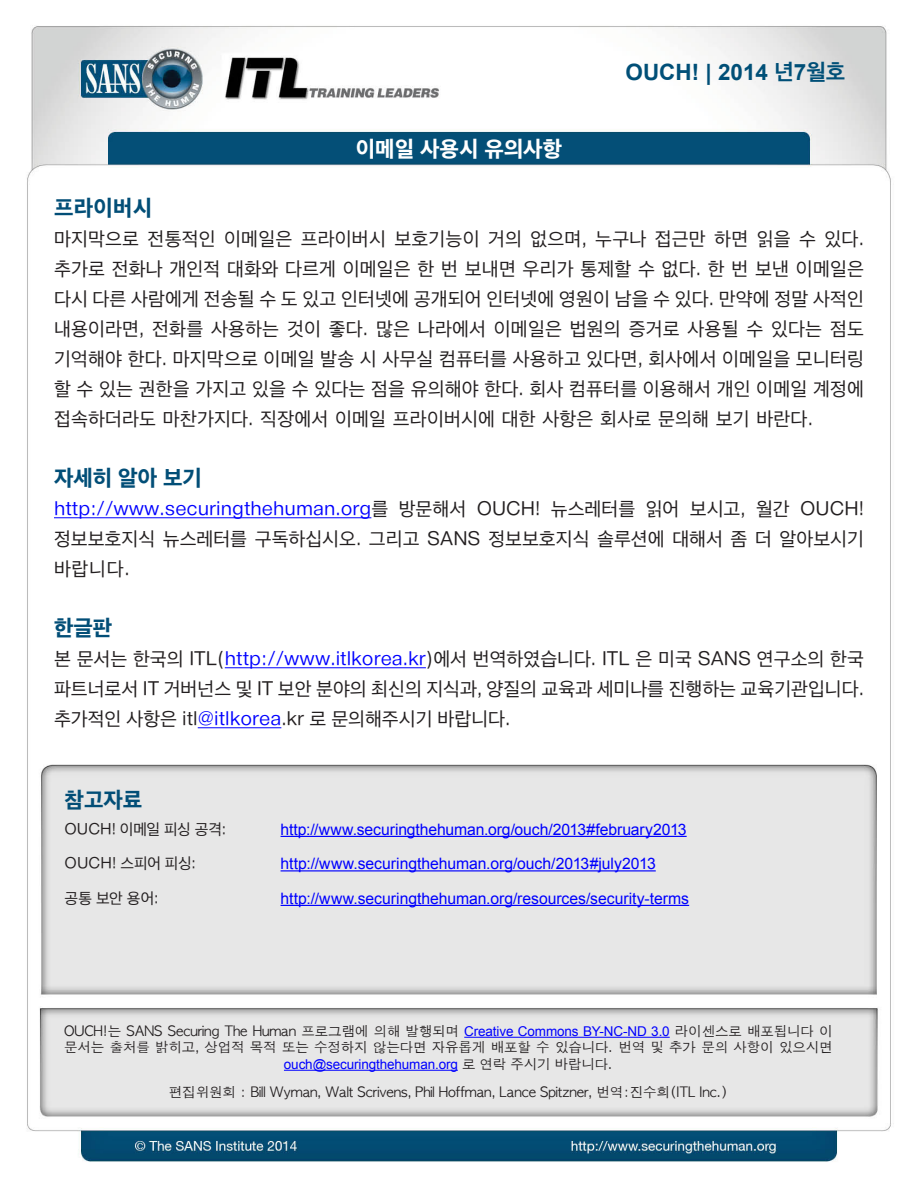
<style>
.page{position:relative;width:918px;height:1188px;background:#fff}
.page>*{position:absolute;margin:0;border:0;box-sizing:border-box;transform-origin:0 0}
.MainText{font:800 22.5px "Apple SD Gothic Neo";color:#024e77}
.t1{font:700 22.5px "Arial";color:#004f77}
.t2{font:800 22.5px "Apple SD Gothic Neo";color:#fff}
.MainText-2{font:19.5px/30px "Apple SD Gothic Neo";color:#231f20;text-align:justify}
.t3{font:15.75px "Arial";letter-spacing:-.005em;color:#00f}
.t4{font:15.75px "Apple SD Gothic Neo";color:#231f20}
.t5{font:13.5px/16.5px "Apple Gothic";letter-spacing:-.01em;color:#231f20;text-align:center}
.s1{font-family:"Apple SD Gothic Neo"}
.s2{color:#00f}
.s3{font-family:"Arial";color:#00f}
</style>
<div class="page">
<img style="left:27px;top:26px;width:864px;height:1136px">
<hr style="left:54px;top:517px;width:317px;height:1px;background:#00f">
<hr style="left:225px;top:667px;width:201px;height:1px;background:#00f">
<hr style="left:198px;top:727px;width:83px;height:1px;background:#00f">
<hr style="left:464px;top:1037px;width:206px;height:1px;background:#00f">
<hr style="left:284px;top:1070px;width:174px;height:1px;background:#00f">
<hr style="left:281px;top:836px;width:406px;height:1px;background:#00f">
<hr style="left:281px;top:870px;width:375px;height:1px;background:#00f">
<hr style="left:281px;top:905px;width:408px;height:1px;background:#00f">
<p class="t2" style="left:356px;top:131px;width:208px">이메일 사용시 유의사항</p>
<p class="t1" style="left:626px;top:57px;width:221px">OUCH! | 2014 <span class="s1">년</span>7<span class="s1">월호</span></p>
<p class="MainText" style="left:54px;top:189px;width:100px">프라이버시</p>
<p class="MainText-2" style="left:54px;top:222px;width:812px">마지막으로 전통적인 이메일은 프라이버시 보호기능이 거의 없으며, 누구나 접근만 하면 읽을 수 있다. 추가로 전화나 개인적 대화와 다르게 이메일은 한 번 보내면 우리가 통제할 수 없다 한. 번 보낸 이메일은 다시 다른 사람에게 전송될 수 도 있고 인터넷에 공개되어 인터넷에 영원이 남을 수 있다. 만약에 정말 사적인 내용이라면, 전화를 사용하는 것이 좋다. 많은 나라에서 이메일은 법원의 증거로 사용될 수 있다는 점도 기억해야 한다. 마지막으로 이메일 발송 시 사무실 컴퓨터를 사용하고 있다면, 회사에서 이메일을 모니터링 할 수 있는 권한을 가지고 있을 수 있다는 점을 유의해야 한다. 회사 컴퓨터를 이용해서 개인 이메일 계정에 접속하더라도 마찬가지다. 직장에서 이메일 프라이버시에 대한 사항은 회사로 문의해 보기 바란다.</p>
<p class="MainText" style="left:54px;top:459px;width:150px">자세히 알아 보기</p>
<p class="MainText-2" style="left:800px;top:492px;width:65px">OUCH!</p>
<p class="MainText-2" style="left:399px;top:492px;width:69px">방문해서</p>
<p class="MainText-2" style="left:551px;top:492px;width:86px">뉴스레터를</p>
<p class="MainText-2" style="left:646px;top:492px;width:35px">읽어</p>
<p class="MainText-2" style="left:690px;top:492px;width:57px">보시고,</p>
<p class="MainText-2" style="left:756px;top:492px;width:35px">월간</p>
<p class="MainText-2" style="left:54px;top:492px;width:812px;text-align:left"><span class="s2">http://www.securingthehuman.org</span>를<br>정보보호지식 뉴스레터를 구독하십시오. 그리고 SANS 정보보호지식 솔루션에 대해서 좀 더 알아보시기 바랍니다.</p>
<p class="MainText-2" style="left:477px;top:492px;width:65px">OUCH!</p>
<p class="MainText" style="left:54px;top:609px;width:60px">한글판</p>
<p class="MainText-2" style="left:54px;top:642px;width:812px">본 문서는 한국의 ITL(<span class="s2">http://www.itlkorea.kr</span>)에서 번역하였습니다. ITL 은 미국 SANS 연구소의 한국 파트너로서 IT 거버넌스 및 IT 보안 분야의 최신의 지식과, 양질의 교육과 세미나를 진행하는 교육기관입니다. 추가적인 사항은 itl<span class="s2">@itlkorea</span>.kr 로 문의해주시기 바랍니다.</p>
<p class="MainText" style="left:65px;top:781px;width:79px">참고자료</p>
<p class="t4" style="left:65px;top:817px;width:163px">OUCH! 이메일 피싱 공격:</p>
<p class="t3" style="left:281px;top:819px;width:408px">http://www.securingthehuman.org/ouch/2013#february2013</p>
<p class="t4" style="left:65px;top:851px;width:133px">OUCH! 스피어 피싱:</p>
<p class="t3" style="left:281px;top:853px;width:377px">http://www.securingthehuman.org/ouch/2013#july2013</p>
<p class="t4" style="left:65px;top:886px;width:96px">공통 보안 용어:</p>
<p class="t3" style="left:281px;top:888px;width:410px">http://www.securingthehuman.org/resources/security-terms</p>
<p class="t5" style="left:64px;top:1023px;width:770px">OUCH 는! SANS Securing The Human 프로그램에 의해 발행되며 <span class="s3">Creative Commons BY-NC-ND 3.0</span> 라이센스로 배포됩니다 이 문서는 출처를 밝히고, 상업적 목적 또는 수정하지 않는다면 자유롭게 배포할 수 있습니다. 번역 및 추가 문의 사항이 있으시면 <span class="s3">ouch@securingthehuman.org</span> 로 연락 주시기 바랍니다.</p>
<p class="t5" style="left:169px;top:1084px;width:561px">편집위원회 : Bill Wyman, Walt Scrivens, Phil Hoffman, Lance Spitzner, 번역:진수희(ITL Inc (.</p>
</div>
